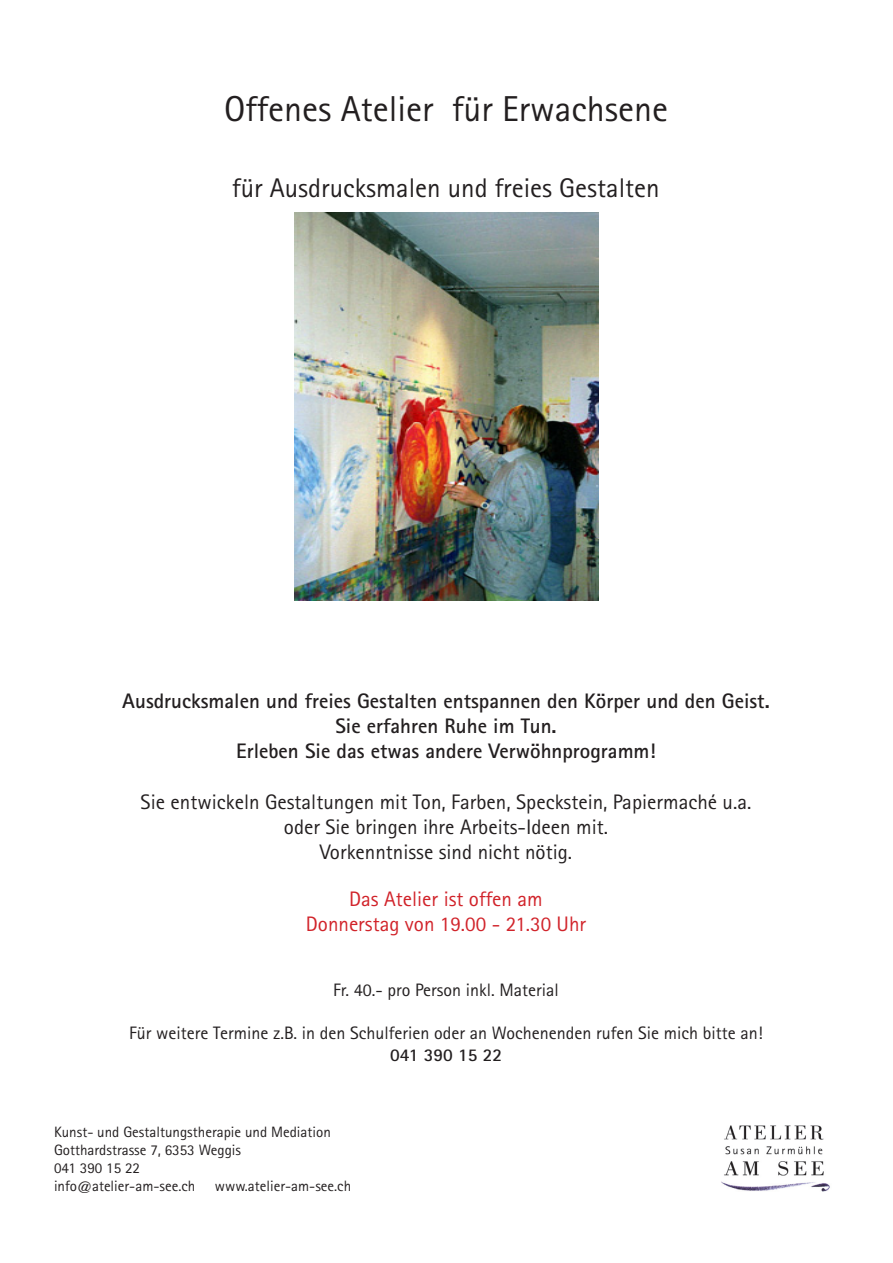
<style>
.page{position:relative;width:893px;height:1263px;background:#fff}
.page>*{position:absolute;margin:0;border:0;box-sizing:border-box;transform-origin:0 0}
.t1{font:36px "Rotis Sans Serif";color:#231f20}
.t2{font:27px "Rotis Sans Serif";color:#231f20}
.t3{font:21px "Rotis Sans Serif";color:#231f20}
.t4{font:700 21px "Rotis Sans Serif";color:#231f20}
.t5{font:21px "Rotis Sans Serif";color:#d1232a}
.t6{font:18px "Rotis Sans Serif";color:#231f20}
.t7{font:700 18px "Rotis Sans Serif";color:#231f20}
.t8{font:15px "Rotis Sans Serif";color:#231f20}
</style>
<div class="page">
<img style="left:721px;top:1125px;width:109px;height:67px">
<img style="left:295px;top:213px;width:303px;height:387px">
<p class="t1" style="left:224px;top:88px;width:445px">Offenes Atelier für Erwachsene</p>
<p class="t2" style="left:232px;top:172px;width:429px">für Ausdrucksmalen und freies Gestalten</p>
<p class="t4" style="left:122px;top:687px;width:649px">Ausdrucksmalen und freies Gestalten entspannen den Körper und den Geist.</p>
<p class="t4" style="left:335px;top:713px;width:223px">Sie erfahren Ruhe im Tun.</p>
<p class="t4" style="left:236px;top:738px;width:421px">Erleben Sie das etwas andere Verwöhnprogramm!</p>
<p class="t3" style="left:141px;top:789px;width:612px">Sie entwickeln Gestaltungen mit Ton, Farben, Speckstein, Papiermaché u.a.</p>
<p class="t3" style="left:284px;top:814px;width:326px">oder Sie bringen ihre Arbeits-Ideen mit.</p>
<p class="t3" style="left:320px;top:839px;width:254px">Vorkenntnisse sind nicht nötig.</p>
<p class="t5" style="left:349px;top:886px;width:195px">Das Atelier ist offen am</p>
<p class="t5" style="left:306px;top:911px;width:282px">Donnerstag von 19.00 - 21.30 Uhr</p>
<p class="t6" style="left:333px;top:979px;width:227px">Fr. 40.- pro Person inkl. Material</p>
<p class="t6" style="left:129px;top:1022px;width:635px">Für weitere Termine z.B. in den Schulferien oder an Wochenenden rufen Sie mich bitte an!</p>
<p class="t7" style="left:390px;top:1043px;width:113px">041 390 15 22</p>
<p class="t8" style="left:54px;top:1123px;width:278px">Kunst- und Gestaltungstherapie und Mediation</p>
<p class="t8" style="left:54px;top:1141px;width:189px">Gotthardstrasse 7, 6353 Weggis</p>
<p class="t8" style="left:54px;top:1159px;width:88px">041 390 15 22</p>
<p class="t8" style="left:54px;top:1177px;width:143px">info@atelier-am-see.ch</p>
<p class="t8" style="left:215px;top:1177px;width:138px">www.atelier-am-see.ch</p>
</div>
